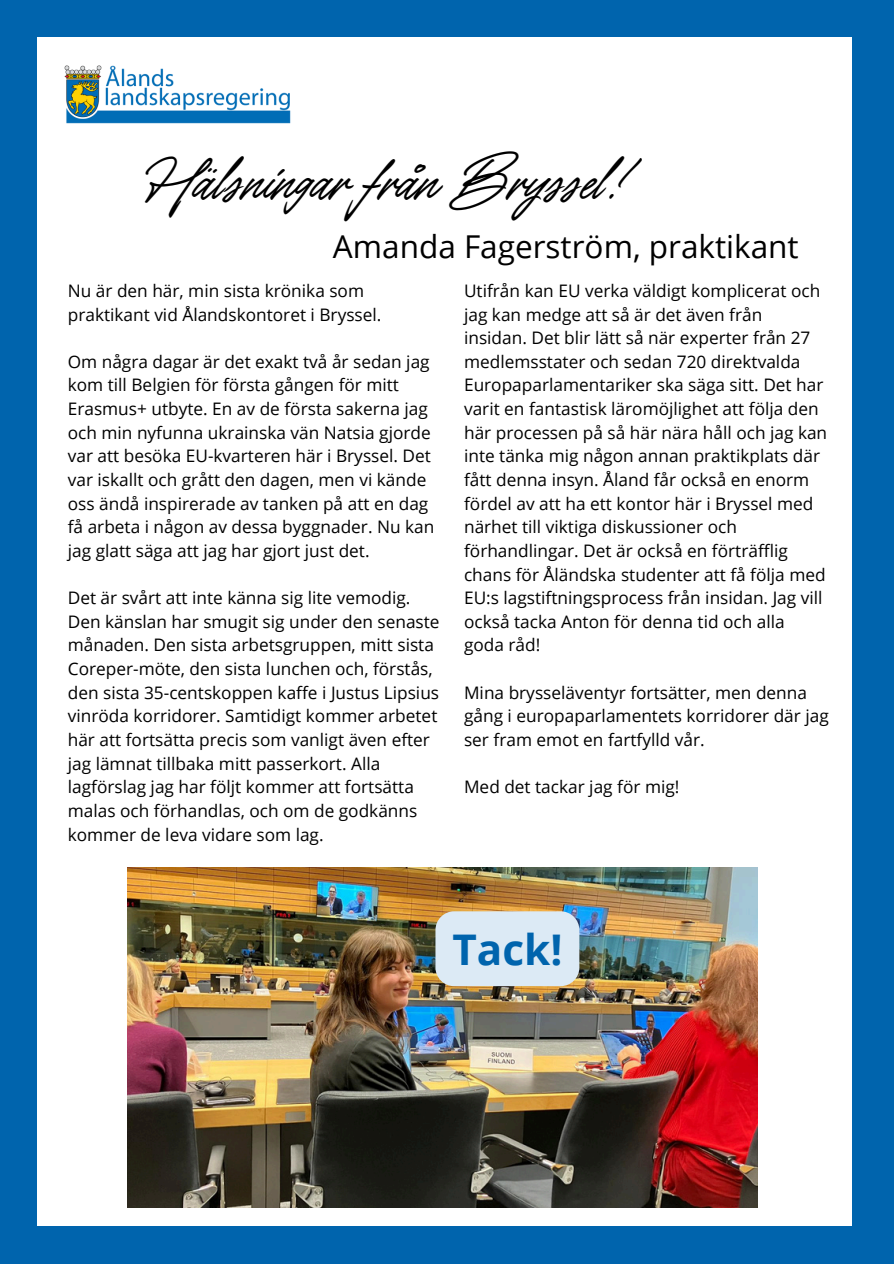
<style>
.page{position:relative;width:894px;height:1264px;background:#fff}
.page>*{position:absolute;margin:0;border:0;box-sizing:border-box;transform-origin:0 0}
.t1{font:48px "TY Script";color:#000}
.t2{font:700 42.3px "Open Sans";color:#0064ad}
.t3{font:31.5px "Open Sans";color:#000}
.t4{font:17.25px/23.7px "Open Sans";color:#000}
</style>
<div class="page">
<div style="left:0;top:0;width:893px;height:1263px;background:#0064ad"></div>
<div style="left:37px;top:38px;width:814px;height:1187px;background:#fff"></div>
<img style="left:64px;top:65px;width:227px;height:59px">
<img style="left:127px;top:868px;width:630px;height:339px">
<div style="left:435px;top:911px;width:144px;height:75px;background:#dceaf5;border-radius:19px"></div>
<h1 class="t1" style="left:145px;top:152px;width:479px">Hälsningar från Bryssel!</h1>
<p class="t3" style="left:333px;top:224px;width:467px">Amanda Fagerström, praktikant</p>
<p class="t4" style="left:68px;top:278px;width:315px">Nu är den här, min sista krönika som praktikant vid Ålandskontoret i Bryssel.</p>
<p class="t4" style="left:68px;top:349px;width:368px">Om några dagar är det exakt två år sedan jag kom till Belgien för första gången för mitt Erasmus+ utbyte. En av de första sakerna jag och min nyfunna ukrainska vän Natsia gjorde var att besöka EU-kvarteren här i Bryssel. Det var iskallt och grått den dagen, men vi kände oss ändå inspirerade av tanken på att en dag få arbeta i någon av dessa byggnader. Nu kan jag glatt säga att jag har gjort just det.</p>
<h2 class="t4" style="left:68px;top:585px;width:373px">Det är svårt att inte känna sig lite vemodig.<br>Den känslan har smugit sig under den senaste månaden. Den sista arbetsgruppen, mitt sista Coreper-möte, den sista lunchen och, förstås, den sista 35-centskoppen kaffe i Justus Lipsius vinröda korridorer. Samtidigt kommer arbetet här att fortsätta precis som vanligt även efter jag lämnat tillbaka mitt passerkort. Alla lagförslag jag har följt kommer att fortsätta malas och förhandlas, och om de godkänns kommer de leva vidare som lag.</h2>
<h3 class="t4" style="left:464px;top:278px;width:364px">Utifrån kan EU verka väldigt komplicerat och jag kan medge att så är det även från insidan. Det blir lätt så när experter från 27 medlemsstater och sedan 720 direktvalda Europaparlamentariker ska säga sitt. Det har varit en fantastisk läromöjlighet att följa den här processen på så här nära håll och jag kan inte tänka mig någon annan praktikplats där fått denna insyn. Åland får också en enorm fördel av att ha ett kontor här i Bryssel med närhet till viktiga diskussioner och förhandlingar. Det är också en förträfflig chans för Åländska studenter att få följa med EU:s lagstiftningsprocess från insidan. Jag vill också tacka Anton för denna tid och alla goda råd!</h3>
<p class="t4" style="left:464px;top:680px;width:366px">Mina brysseläventyr fortsätter, men denna gång i europaparlamentets korridorer där jag ser fram emot en fartfylld vår.</p>
<p class="t4" style="left:464px;top:774px;width:217px">Med det tackar jag för mig!</p>
<p class="t2" style="left:452px;top:919px;width:111px">Tack!</p>
</div>
